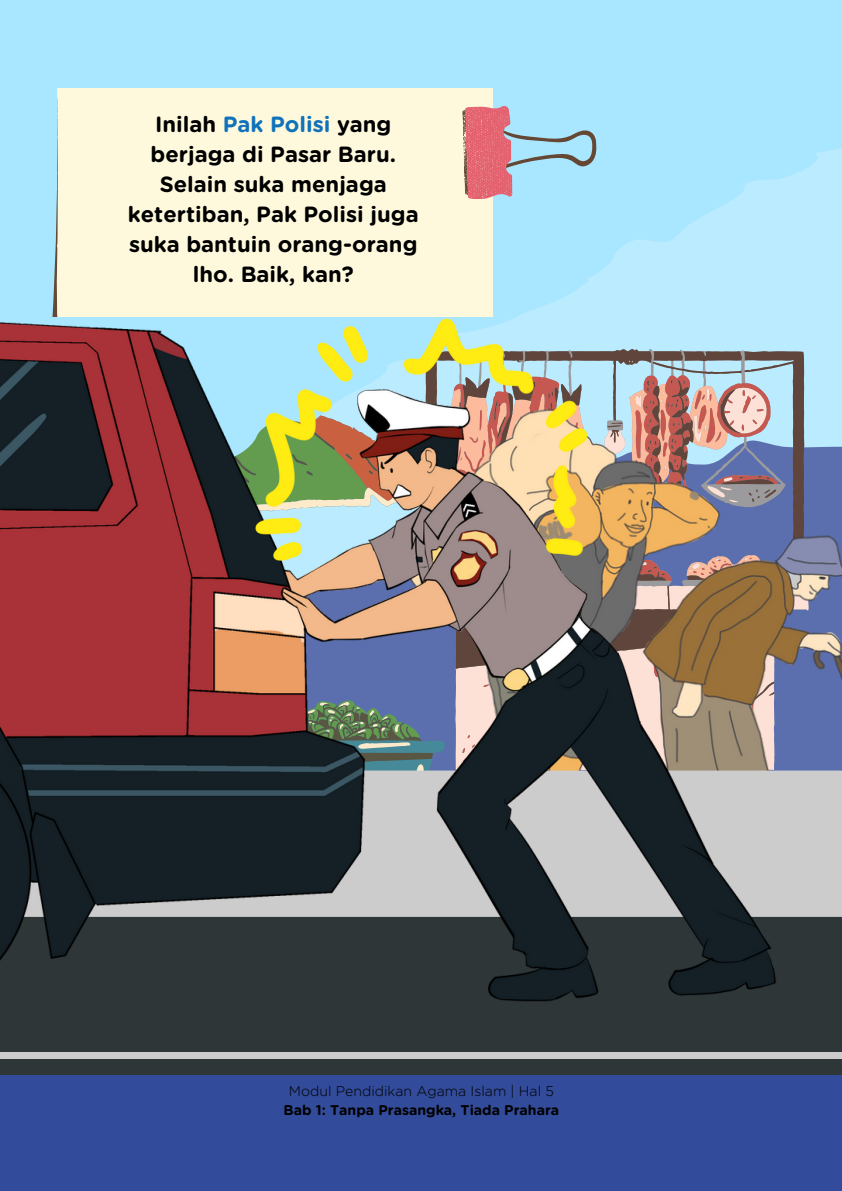
<style>
.page{position:relative;width:842px;height:1191px;background:#fff}
.page>*{position:absolute;margin:0;border:0;box-sizing:border-box;transform-origin:0 0}
.t1{font:700 22px/30px "Gotham Rounded";color:#000;text-align:center}
.t2{font:700 14px "Gotham Rounded";color:#000}
.t3{font:300 14px "Gotham Rounded";color:#000}
.s1{color:#1072ba}
</style>
<div class="page">
<div style="left:0;top:1085px;width:842px;height:106px;background:#324b9a"></div>
<div style="left:0;top:0;width:842px;height:189px;background:#a9e6ff"></div>
<img style="left:0;top:189px;width:842px;height:896px">
<img style="left:256px;top:319px;width:331px;height:241px">
<svg style="left:47px;top:98px;width:9px;height:219px;fill:#a9e6ff"></svg>
<div style="left:57px;top:89px;width:436px;height:228px;background:#fef9dd"></div>
<svg style="left:462px;top:105px;width:135px;height:95px"></svg>
<p class="t1" style="left:128px;top:110px;width:292px">Inilah <span class="s1">Pak Polisi</span> yang berjaga di Pasar Baru.<br>Selain suka menjaga ketertiban, Pak Polisi juga suka bantuin orang-orang lho. Baik, kan?</p>
<p class="t3" style="left:289px;top:1085px;width:266px">Modul Pendidikan Agama Islam | Hal 5</p>
<p class="t2" style="left:283px;top:1104px;width:277px">Bab 1: Tanpa Prasangka, Tiada Prahara</p>
</div>
